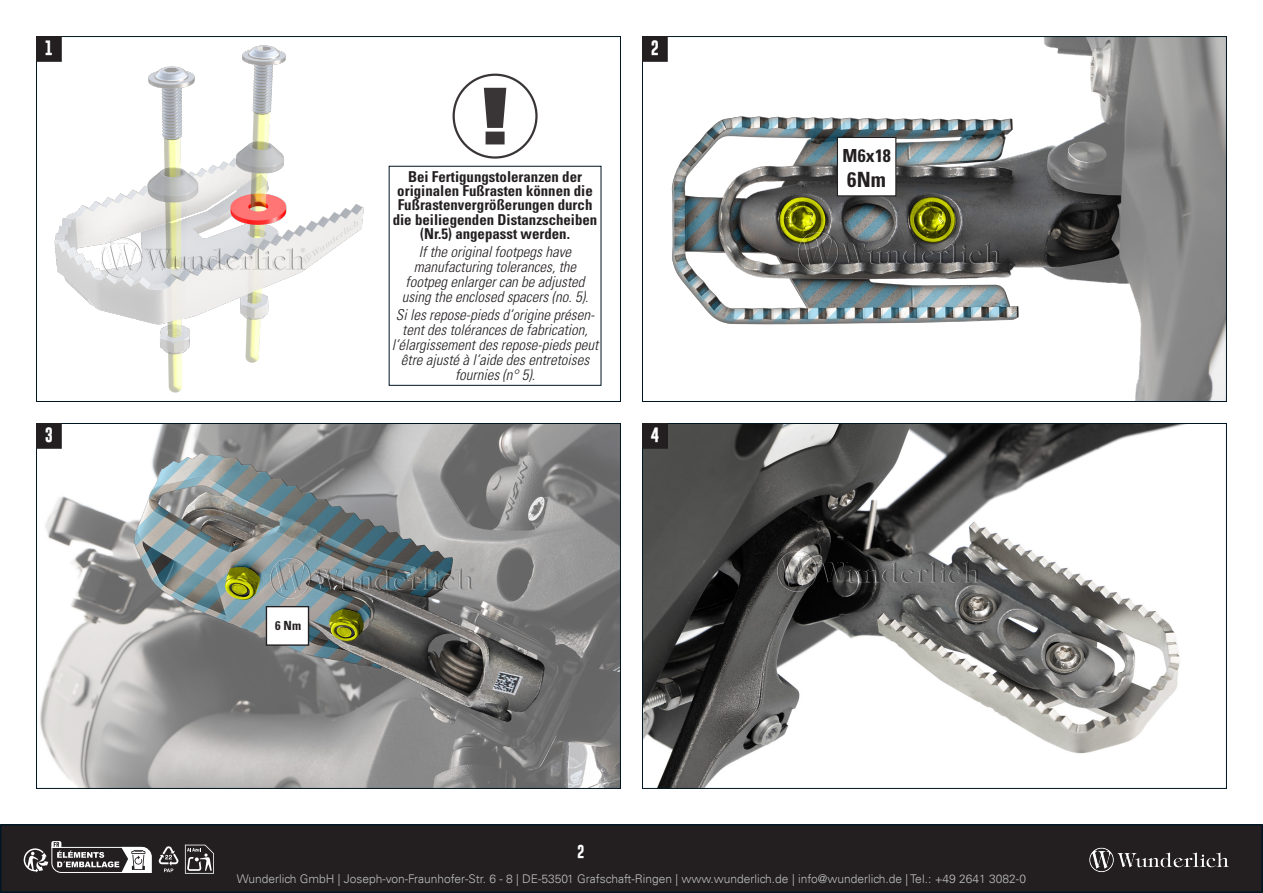
<style>
.page{position:relative;width:1263px;height:893px;background:#fff}
.page>*{position:absolute;margin:0;border:0;box-sizing:border-box;transform-origin:0 0}
.t1{font:700 condensed 21px "Univers LT Std";color:#231f20}
.t2{font:700 condensed 18px "Univers LT Std";letter-spacing:.01em;color:#231f20}
.t3{font:italic 300 condensed 15px/15px "Univers LT Std";color:#231f20;text-align:center}
.t4{font:700 condensed 15px/14.2px "Univers LT Std";color:#231f20;text-align:center}
.t5{font:700 15px "Gobold";color:#fff}
.t6{font:700 13.5px "Gobold";color:#fff}
.t7{font:700 condensed 12.6px "Univers LT Std";color:#231f20}
.t8{font:300 12px "Univers LT";color:#bcbdc0}
</style>
<div class="page">
<img style="left:54px;top:45px;width:401px;height:348px">
<img style="left:671px;top:38px;width:554px;height:362px">
<img style="left:40px;top:425px;width:579px;height:362px">
<img style="left:644px;top:425px;width:538px;height:362px">
<div style="left:389px;top:166px;width:212px;height:219px;background:#fff"></div>
<div style="left:453px;top:74px;width:85px;height:85px;border:2px solid #231f20;border-radius:50%"></div>
<svg style="left:484px;top:88px;width:22px;height:56px"></svg>
<img style="left:102px;top:238px;width:206px;height:41px">
<img style="left:799px;top:231px;width:206px;height:41px">
<img style="left:778px;top:551px;width:206px;height:40px">
<img style="left:271px;top:558px;width:206px;height:40px">
<div style="left:837px;top:137px;width:59px;height:59px;background:#fff"></div>
<div style="left:837px;top:137px;width:59px;height:59px;border:1px solid #231f20"></div>
<div style="left:266px;top:607px;width:42px;height:38px;background:#fff"></div>
<div style="left:266px;top:606px;width:43px;height:40px;border:1px solid #231f20"></div>
<div style="left:37px;top:37px;width:24px;height:24px;background:#231f20"></div>
<div style="left:36px;top:36px;width:26px;height:26px;border:1px solid #231f20"></div>
<div style="left:37px;top:423px;width:24px;height:25px;background:#231f20"></div>
<div style="left:36px;top:423px;width:26px;height:26px;border:1px solid #231f20"></div>
<div style="left:642px;top:37px;width:25px;height:24px;background:#231f20"></div>
<div style="left:642px;top:36px;width:26px;height:26px;border:1px solid #231f20"></div>
<div style="left:643px;top:423px;width:24px;height:25px;background:#231f20"></div>
<div style="left:642px;top:423px;width:26px;height:26px;border:1px solid #231f20"></div>
<div style="left:1px;top:825px;width:1261px;height:67px;background:#231f20"></div>
<div style="left:0;top:824px;width:1263px;height:69px;border:2px solid #011622"></div>
<img style="left:1086px;top:824px;width:177px;height:69px">
<svg style="left:158px;top:846px;width:20px;height:26px"></svg>
<svg style="left:24px;top:841px;width:128px;height:32px"></svg>
<svg style="left:185px;top:845px;width:29px;height:29px"></svg>
<p class="t5" style="left:45px;top:38px;width:10px">1</p>
<p class="t5" style="left:45px;top:425px;width:10px">3</p>
<p class="t7" style="left:275px;top:618px;width:28px">6 Nm</p>
<p class="t4" style="left:393px;top:169px;width:206px">Bei Fertigungstoleranzen der originalen Fußrasten können die<br>Fußrastenvergrößerungen durch die beiliegenden Distanzscheiben (Nr.5) angepasst werden.</p>
<p class="t3" style="left:402px;top:244px;width:188px">If the original footpegs have manufacturing tolerances, the footpeg enlarger can be adjusted using the enclosed spacers (no. 5).</p>
<p class="t3" style="left:392px;top:307px;width:208px">Si les repose-pieds d‘origine présen&shy;tent des tolérances de fabrication, l‘élargissement des repose-pieds peut être ajusté à l‘aide des entretoises fournies (n° 5).</p>
<p class="t5" style="left:651px;top:38px;width:10px">2</p>
<p class="t5" style="left:651px;top:425px;width:10px">4</p>
<p class="t2" style="left:842px;top:144px;width:50px">M6x18</p>
<h1 class="t1" style="left:847px;top:167px;width:40px">6Nm</h1>
<p class="t6" style="left:577px;top:843px;width:9px">2</p>
<p class="t8" style="left:237px;top:871px;width:790px">Wunderlich GmbH | Joseph-von-Fraunhofer-Str. 6 - 8 | DE-53501 Grafschaft-Ringen | www.wunderlich.de | info@wunderlich.de | Tel.: +49 2641 3082-0</p>
<p class="t6" style="left:573px;top:849px;width:16px">02</p>
</div>
